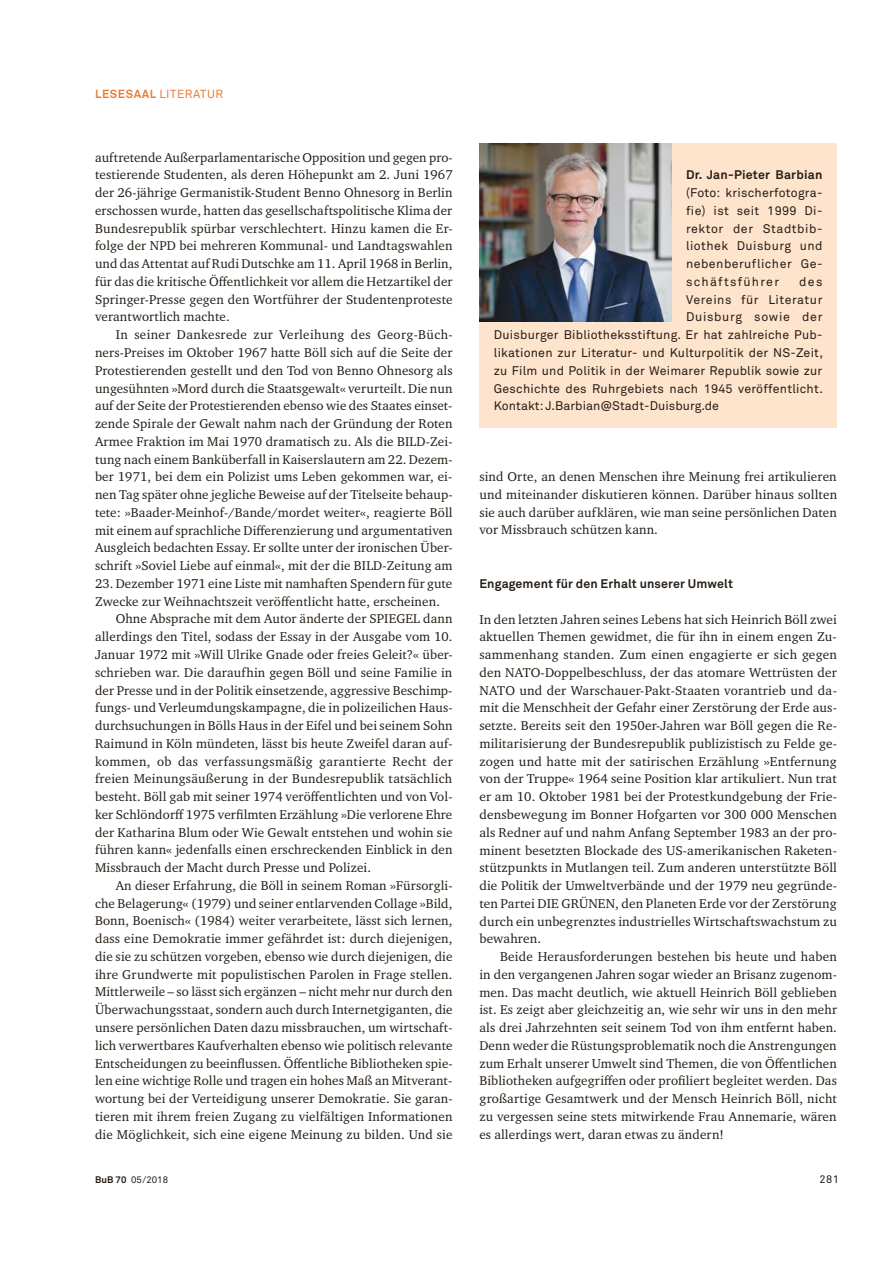
<style>
.page{position:relative;width:893px;height:1263px;background:#fff}
.page>*{position:absolute;margin:0;border:0;box-sizing:border-box;transform-origin:0 0}
.t1{font:13.05px/17.7px "Charter ITC Pro";letter-spacing:.01em;color:#251d16;text-align:justify}
.t2{font:13.05px "Charter ITC Pro";letter-spacing:.03em;color:#251d16}
.t3{font:12.45px/17.7px "Akkurat Pro";letter-spacing:.015em;color:#251d16;text-align:justify}
.t4{font:700 12.45px "Akkurat Pro";letter-spacing:.01em;color:#251d16}
.t5{font:12.45px "Akkurat Pro";letter-spacing:.045em;color:#251d16}
.t6{font:12.45px "Akkurat Pro";letter-spacing:.055em;color:#251d16}
.t7{font:11.7px "Akkurat Pro";letter-spacing:.05em;color:#eb7b3b}
.t8{font:10.95px "Akkurat Pro";color:#251d16}
.t9{font:9.45px "Akkurat Pro Regular 2";letter-spacing:.01em;color:#251d16}
.s1{font-weight:700}
.s2{font-family:"Akkurat Pro Bold 2"}
</style>
<div class="page">
<div style="left:479px;top:144px;width:358px;height:284px;background:#fee3cd"></div>
<img style="left:479px;top:144px;width:192px;height:177px">
<p class="t7" style="left:95px;top:89px;width:130px"><span class="s1">LESESAAL</span> LITERATUR</p>
<p class="t1" style="left:95px;top:149px;width:359px">auftretende Außerparlamentarische Opposition und gegen pro&shy;testierende Studenten, als deren Höhepunkt am 2. Juni 1967 der 26-jährige Germanistik-Student Benno Ohnesorg in Berlin erschossen wurde, hatten das gesellschaftspolitische Klima der Bundesrepublik spürbar verschlechtert. Hinzu kamen die Er&shy;folge der NPD bei mehreren Kommunal- und Landtagswahlen und das Attentat auf Rudi Dutschke am 11. April 1968 in Berlin, für das die kritische Öffentlichkeit vor allem die Hetzartikel der Springer-Presse gegen den Wortführer der Studentenproteste verantwortlich machte.</p>
<p class="t1" style="left:95px;top:326px;width:359px;text-indent:21px">In seiner Dankesrede zur Verleihung des Georg-Büch&shy;ners-Preises im Oktober 1967 hatte Böll sich auf die Seite der Protestierenden gestellt und den Tod von Benno Ohnesorg als ungesühnten »Mord durch die Staatsgewalt« verurteilt. Die nun auf der Seite der Protestierenden ebenso wie des Staates einset&shy;zende Spirale der Gewalt nahm nach der Gründung der Roten Armee Fraktion im Mai 1970 dramatisch zu. Als die BILD-Zei&shy;tung nach einem Banküberfall in Kaiserslautern am 22. Dezem&shy;ber 1971, bei dem ein Polizist ums Leben gekommen war, ei&shy;nen Tag später ohne jegliche Beweise auf der Titelseite behaup&shy;tete: »Baader-Meinhof-/Bande/mordet weiter«, reagierte Böll mit einem auf sprachliche Differenzierung und argumentativen Ausgleich bedachten Essay. Er sollte unter der ironischen Über&shy;schrift »Soviel Liebe auf einmal«, mit der die BILD-Zeitung am</p>
<p class="t1" style="left:95px;top:575px;width:359px">23. Dezember 1971 eine Liste mit namhaften Spendern für gute</p>
<p class="t1" style="left:95px;top:593px;width:346px">Zwecke zur Weihnachtszeit veröffentlicht hatte, erscheinen.</p>
<p class="t1" style="left:116px;top:611px;width:338px">Ohne Absprache mit dem Autor änderte der SPIEGEL dann</p>
<p class="t1" style="left:95px;top:628px;width:359px">allerdings den Titel, sodass der Essay in der Ausgabe vom 10.</p>
<p class="t1" style="left:95px;top:646px;width:359px">Januar 1972 mit »Will Ulrike Gnade oder freies Geleit?« über-</p>
<p class="t1" style="left:95px;top:664px;width:359px">schrieben war. Die daraufhin gegen Böll und seine Familie in</p>
<p class="t1" style="left:95px;top:682px;width:359px">der Presse und in der Politik einsetzende, aggressive Beschimp-</p>
<p class="t1" style="left:95px;top:700px;width:359px">fungs- und Verleumdungskampagne, die in polizeilichen Haus-</p>
<p class="t1" style="left:95px;top:717px;width:359px">durchsuchungen in Bölls Haus in der Eifel und bei seinem Sohn</p>
<p class="t1" style="left:95px;top:735px;width:359px">Raimund in Köln mündeten, lässt bis heute Zweifel daran auf-</p>
<p class="t2" style="left:95px;top:755px;width:359px">kommen, ob das verfassungsmäßig garantierte Recht der</p>
<p class="t1" style="left:95px;top:771px;width:359px">freien Meinungsäußerung in der Bundesrepublik tatsächlich</p>
<p class="t1" style="left:95px;top:788px;width:359px">besteht. Böll gab mit seiner 1974 veröffentlichten und von Vol-</p>
<p class="t1" style="left:95px;top:806px;width:359px">ker Schlöndorff 1975 verfilmten Erzählung »Die verlorene Ehre</p>
<p class="t1" style="left:95px;top:824px;width:359px">der Katharina Blum oder Wie Gewalt entstehen und wohin sie</p>
<p class="t1" style="left:95px;top:842px;width:359px">führen kann« jedenfalls einen erschreckenden Einblick in den</p>
<p class="t1" style="left:95px;top:859px;width:277px">Missbrauch der Macht durch Presse und Polizei.</p>
<p class="t1" style="left:116px;top:877px;width:338px">An dieser Erfahrung, die Böll in seinem Roman »Fürsorgli-</p>
<p class="t1" style="left:95px;top:895px;width:359px">che Belagerung« (1979) und seiner entlarvenden Collage »Bild,</p>
<p class="t1" style="left:95px;top:913px;width:359px">Bonn, Boenisch« (1984) weiter verarbeitete, lässt sich lernen,</p>
<p class="t1" style="left:95px;top:930px;width:359px">dass eine Demokratie immer gefährdet ist: durch diejenigen,</p>
<p class="t1" style="left:95px;top:948px;width:359px">die sie zu schützen vorgeben, ebenso wie durch diejenigen, die</p>
<p class="t1" style="left:95px;top:966px;width:359px">ihre Grundwerte mit populistischen Parolen in Frage stellen.</p>
<p class="t1" style="left:95px;top:984px;width:359px">Mittlerweile – so lässt sich ergänzen – nicht mehr nur durch den</p>
<p class="t1" style="left:95px;top:1002px;width:359px">Überwachungsstaat, sondern auch durch Internetgiganten, die</p>
<p class="t1" style="left:95px;top:1019px;width:359px">unsere persönlichen Daten dazu missbrauchen, um wirtschaft-</p>
<p class="t1" style="left:95px;top:1037px;width:359px">lich verwertbares Kaufverhalten ebenso wie politisch relevante</p>
<p class="t1" style="left:95px;top:1055px;width:359px">Entscheidungen zu beeinflussen. Öffentliche Bibliotheken spie-</p>
<p class="t1" style="left:95px;top:1073px;width:359px">len eine wichtige Rolle und tragen ein hohes Maß an Mitverant-</p>
<p class="t1" style="left:95px;top:1090px;width:359px">wortung bei der Verteidigung unserer Demokratie. Sie garan-</p>
<p class="t1" style="left:95px;top:1108px;width:359px">tieren mit ihrem freien Zugang zu vielfältigen Informationen</p>
<p class="t1" style="left:95px;top:1126px;width:359px">die Möglichkeit, sich eine eigene Meinung zu bilden. Und sie</p>
<p class="t4" style="left:686px;top:170px;width:138px">Dr. Jan-Pieter Barbian</p>
<p class="t3" style="left:686px;top:185px;width:138px">(Foto: krischerfotogra&shy;fie) ist seit 1999 Di&shy;rektor der Stadtbib&shy;liothek Duis burg und nebenberuflicher Ge&shy;schäftsführer</p>
<p class="t3" style="left:799px;top:274px;width:25px">des</p>
<p class="t5" style="left:686px;top:295px;width:138px">Vereins für Literatur</p>
<p class="t6" style="left:686px;top:313px;width:138px">Duisburg sowie der</p>
<p class="t3" style="left:494px;top:327px;width:330px">Duisburger Bibliotheksstiftung. Er hat zahlreiche Pub-</p>
<p class="t3" style="left:494px;top:345px;width:331px">likationen zur Literatur- und Kulturpolitik der NS-Zeit,</p>
<p class="t3" style="left:494px;top:363px;width:330px">zu Film und Politik in der Weimarer Republik sowie zur</p>
<p class="t3" style="left:494px;top:381px;width:331px">Geschichte des Ruhrgebiets nach 1945 veröffentlicht.</p>
<p class="t3" style="left:494px;top:398px;width:227px">Kontakt: J.Barbian@Stadt-Duisburg.de</p>
<p class="t1" style="left:479px;top:468px;width:359px">sind Orte, an denen Menschen ihre Meinung frei artikulieren und miteinander diskutieren können. Darüber hinaus sollten sie auch darüber aufklären, wie man seine persönlichen Daten vor Missbrauch schützen kann.</p>
<p class="t4" style="left:479px;top:579px;width:255px">Engagement für den Erhalt unserer Umwelt</p>
<p class="t1" style="left:479px;top:611px;width:359px">In den letzten Jahren seines Lebens hat sich Heinrich Böll zwei aktuellen Themen gewidmet, die für ihn in einem engen Zu&shy;sammenhang standen. Zum einen engagierte er sich gegen den NATO-Doppelbeschluss, der das atomare Wettrüsten der NATO und der Warschauer-Pakt-Staaten vorantrieb und da&shy;mit die Menschheit der Gefahr einer Zerstörung der Erde aus&shy;setzte. Bereits seit den 1950er-Jahren war Böll gegen die Re&shy;militarisierung der Bundesrepublik publizistisch zu Felde ge&shy;zogen und hatte mit der satirischen Erzählung »Entfernung von der Truppe« 1964 seine Position klar artikuliert. Nun trat er am 10. Oktober 1981 bei der Protestkundgebung der Frie&shy;densbewegung im Bonner Hofgarten vor 300 000 Menschen als Redner auf und nahm Anfang September 1983 an der pro&shy;minent besetzten Blockade des US-amerikanischen Raketen&shy;stützpunkts in Mutlangen teil. Zum anderen unterstützte Böll die Politik der Umweltverbände und der 1979 neu gegründe&shy;ten Partei DIE GRÜNEN, den Planeten Erde vor der Zerstörung durch ein unbegrenztes industrielles Wirtschaftswachstum zu bewahren.</p>
<p class="t1" style="left:479px;top:948px;width:359px;text-indent:21px">Beide Herausforderungen bestehen bis heute und haben in den vergangenen Jahren sogar wieder an Brisanz zugenom&shy;men. Das macht deutlich, wie aktuell Heinrich Böll geblieben ist. Es zeigt aber gleichzeitig an, wie sehr wir uns in den mehr als drei Jahrzehnten seit seinem Tod von ihm entfernt haben.<br>Denn weder die Rüstungsproblematik noch die Anstrengungen zum Erhalt unserer Umwelt sind Themen, die von Öffentlichen Bibliotheken aufgegriffen oder profiliert begleitet werden. Das großartige Gesamtwerk und der Mensch Heinrich Böll, nicht zu vergessen seine stets mitwirkende Frau Annemarie, wären es allerdings wert, daran etwas zu ändern!</p>
<p class="t9" style="left:95px;top:1174px;width:75px"><span class="s2">BuB 70</span> 05/2018</p>
<p class="t8" style="left:819px;top:1175px;width:21px">281</p>
</div>
